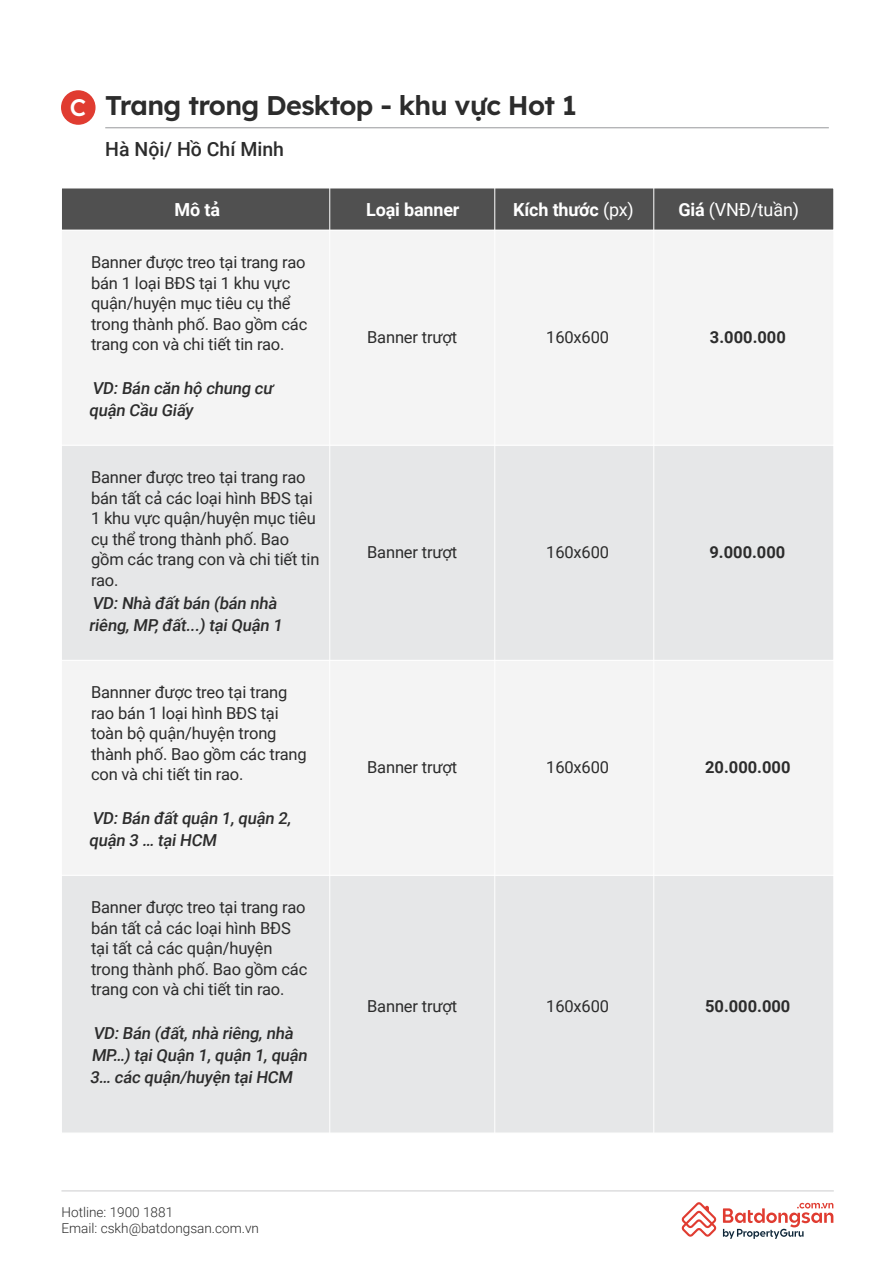
<style>
.page{position:relative;width:893px;height:1263px;background:#fff}
.page>*{position:absolute;margin:0;border:0;box-sizing:border-box;transform-origin:0 0}
.t1{font:600 27px "Lexend";letter-spacing:-.025em;color:#2c2c2c}
.t2{font:500 19.5px "Roboto";color:#2c2c2c}
.t3{font:700 18px "Roboto";letter-spacing:-.01em;color:#fff}
.t4{font:18px "Roboto";letter-spacing:-.01em;color:#fff}
.t5{font:16.5px/20.5px "Roboto";letter-spacing:-.01em;color:#2c2c2c}
.t6{font:500 16.5px/22.2px "Roboto";letter-spacing:-.01em;color:#2c2c2c}
.t7{font:700 16.5px "Roboto";color:#2c2c2c}
.t8{font:300 13.65px/16.4px "Roboto";color:#2c2c2c}
.s1{font-weight:500;font-size:24px;color:#fff}
.s2{font-weight:400}
.s3{font-weight:700}
</style>
<div class="page">
<div style="left:61px;top:660px;width:773px;height:216px;background:#f4f4f4"></div>
<div style="left:61px;top:875px;width:773px;height:258px;background:#e6e7e8;border:1px solid #fff"></div>
<div style="left:61px;top:188px;width:773px;height:43px;background:#505050"></div>
<div style="left:61px;top:230px;width:773px;height:216px;background:#f4f4f4"></div>
<div style="left:61px;top:445px;width:773px;height:216px;background:#e6e7e8;border:1px solid #fff"></div>
<hr style="left:329px;top:188px;width:1px;height:945px;background:#fff">
<hr style="left:494px;top:188px;width:1px;height:945px;background:#fff">
<hr style="left:653px;top:188px;width:1px;height:945px;background:#fff">
<hr style="left:61px;top:1191px;width:773px;height:1px;background:#97999b">
<div style="left:61px;top:90px;width:35px;height:35px;background:#e03c31;border-radius:50%"></div>
<hr style="left:105px;top:128px;width:724px;height:1px;background:#97999b">
<svg style="left:682px;top:1202px;width:34px;height:35px"></svg>
<svg style="left:723px;top:1203px;width:110px;height:36px"></svg>
<h1 class="t1" style="left:70px;top:85px;width:509px"><span class="s1">C</span> Trang trong Desktop - khu vực Hot 1</h1>
<p class="t2" style="left:105px;top:135px;width:180px">Hà Nội/ Hồ Chí Minh</p>
<p class="t3" style="left:175px;top:197px;width:47px">Mô tả</p>
<p class="t3" style="left:366px;top:197px;width:95px">Loại banner</p>
<p class="t3" style="left:513px;top:197px;width:122px">Kích thước <span class="s2">(px)</span></p>
<p class="t4" style="left:678px;top:197px;width:122px"><span class="s3">Giá</span> (VNĐ/tuần)</p>
<p class="t5" style="left:91px;top:251px;width:218px">Banner được treo tại trang rao bán 1 loại BĐS tại 1 khu vực quận/huyện mục tiêu cụ thể trong thành phố. Bao gồm các trang con và chi tiết tin rao.</p>
<p class="t6" style="left:89px;top:376px;width:189px">VD:Bán căn hộ chung cư quận Cầu Giấy</p>
<p class="t5" style="left:367px;top:326px;width:92px">Banner trượt</p>
<p class="t5" style="left:546px;top:326px;width:64px">160x600</p>
<p class="t7" style="left:710px;top:325px;width:77px">3.000.000</p>
<p class="t5" style="left:91px;top:466px;width:230px">Banner được treo tại trang rao bán tất cả các loại hình BĐS tại<br>1 khu vực quận/huyện mục tiêu cụ thể trong thành phố. Bao gồm các trang con và chi tiết tin rao.</p>
<p class="t6" style="left:89px;top:591px;width:198px">VD:Nhà đấtbán (bán nhà riêng,MP,đất...)tạiQuận 1</p>
<p class="t5" style="left:91px;top:681px;width:217px">Bannner được treo tại trang rao bán 1 loại hình BĐS tại toàn bộ quận/huyện trong thành phố. Bao gồm các trang con và chi tiết tin rao.</p>
<p class="t6" style="left:89px;top:806px;width:206px">VD:Bán đấtquận 1,quận 2, quận 3 … tạiHCM</p>
<p class="t5" style="left:91px;top:896px;width:218px">Banner được treo tại trang rao bán tất cả các loại hình BĐS tại tất cả các quận/huyện trong thành phố. Bao gồm các trang con và chi tiết tin rao .</p>
<p class="t6" style="left:90px;top:1021px;width:222px">VD:Bán (đất,nhà riêng,nhà<br>MP…)tạiQuận 1,quận 1,quận<br>3… các quận/huyện tạiHCM</p>
<p class="t8" style="left:61px;top:1203px;width:199px">Hotline: 1900 1881<br>Email: cskh@batdongsan.com.vn</p>
<p class="t5" style="left:367px;top:541px;width:92px">Banner trượt</p>
<p class="t5" style="left:546px;top:541px;width:64px">160x600</p>
<p class="t7" style="left:709px;top:540px;width:77px">9.000.000</p>
<p class="t5" style="left:367px;top:756px;width:92px">Banner trượt</p>
<p class="t5" style="left:546px;top:756px;width:64px">160x600</p>
<p class="t7" style="left:705px;top:755px;width:87px">20.000.000</p>
<p class="t5" style="left:367px;top:995px;width:92px">Banner trượt</p>
<p class="t5" style="left:546px;top:995px;width:64px">160x600</p>
<p class="t7" style="left:705px;top:994px;width:87px">50.000.000</p>
</div>
